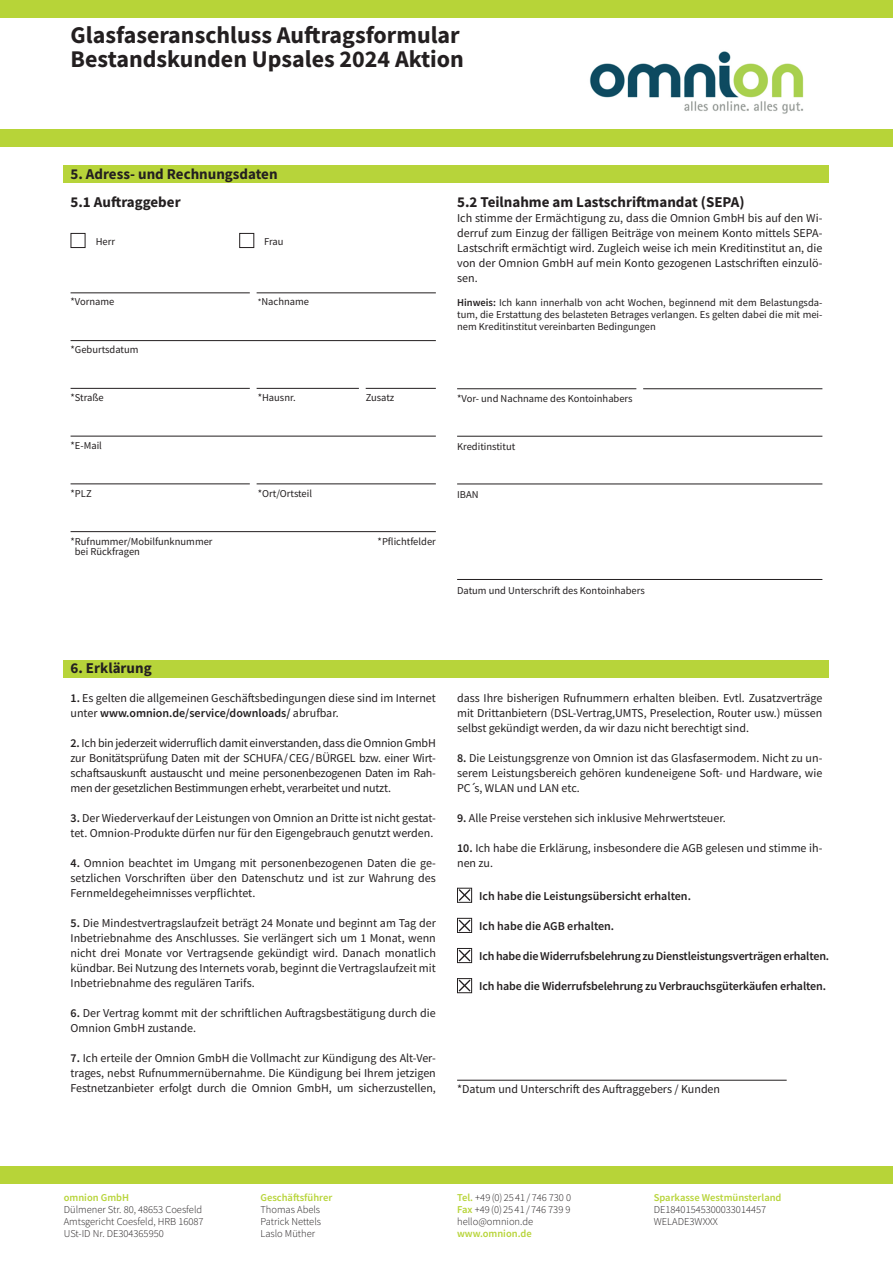
<style>
.page{position:relative;width:893px;height:1263px;background:#fff}
.page>*{position:absolute;margin:0;border:0;box-sizing:border-box;transform-origin:0 0}
.t1{font:700 24px/24px "Source Sans Pro";color:#231f20}
.t2{font:700 15px "Source Sans Pro";color:#231f20}
.t3{font:12px/15px "Source Sans Pro";color:#231f20;text-align:justify}
.t4{font:600 12px "Source Sans Pro";letter-spacing:-.01em;color:#231f20}
.t5{font:10.5px/12px "Source Sans Pro";color:#231f20}
.t6{font:300 10.5px/12px "Source Sans Pro";color:#231f20}
.t7{font:600 10.5px "Source Sans Pro";color:#b7d438}
.s1{font-size:9px}
.s2{font-weight:600}
.s3{font-weight:600;color:#b7d438}
</style>
<div class="page">
<img style="left:0;top:17px;width:893px;height:1150px">
<div style="left:0;top:0;width:893px;height:17px;background:#b7d438"></div>
<div style="left:0;top:129px;width:893px;height:17px;background:#b7d438"></div>
<hr style="left:457px;top:388px;width:179px;height:1px;background:#231f20">
<hr style="left:643px;top:388px;width:179px;height:1px;background:#231f20">
<hr style="left:71px;top:292px;width:179px;height:1px;background:#231f20">
<hr style="left:257px;top:292px;width:179px;height:1px;background:#231f20">
<hr style="left:71px;top:340px;width:365px;height:1px;background:#231f20">
<hr style="left:71px;top:388px;width:179px;height:1px;background:#231f20">
<hr style="left:366px;top:388px;width:70px;height:1px;background:#231f20">
<hr style="left:71px;top:436px;width:365px;height:1px;background:#231f20">
<hr style="left:71px;top:483px;width:179px;height:1px;background:#231f20">
<hr style="left:257px;top:483px;width:179px;height:1px;background:#231f20">
<hr style="left:71px;top:531px;width:365px;height:1px;background:#231f20">
<div style="left:71px;top:233px;width:14px;height:15px;background:#fff"></div>
<div style="left:71px;top:233px;width:14px;height:15px;border:1px solid #231f20"></div>
<div style="left:240px;top:233px;width:14px;height:15px;background:#fff"></div>
<div style="left:239px;top:233px;width:15px;height:15px;border:1px solid #231f20"></div>
<div style="left:64px;top:166px;width:765px;height:17px;background:#b7d43a"></div>
<div style="left:64px;top:660px;width:765px;height:17px;background:#b7d43a"></div>
<hr style="left:457px;top:1080px;width:330px;height:1px;background:#231f20">
<hr style="left:457px;top:436px;width:365px;height:1px;background:#231f20">
<hr style="left:457px;top:484px;width:365px;height:1px;background:#231f20">
<hr style="left:457px;top:579px;width:365px;height:1px;background:#231f20">
<hr style="left:257px;top:388px;width:102px;height:1px;background:#231f20">
<div style="left:457px;top:888px;width:15px;height:15px;border:1px solid #231f20"></div>
<div style="left:457px;top:918px;width:15px;height:15px;border:1px solid #231f20"></div>
<div style="left:457px;top:948px;width:15px;height:15px;border:1px solid #231f20"></div>
<div style="left:457px;top:978px;width:15px;height:15px;border:1px solid #231f20"></div>
<svg style="left:459px;top:889px;width:12px;height:12px"></svg>
<svg style="left:459px;top:919px;width:12px;height:12px"></svg>
<svg style="left:459px;top:949px;width:12px;height:12px"></svg>
<svg style="left:459px;top:979px;width:12px;height:12px"></svg>
<div style="left:0;top:1167px;width:893px;height:17px;background:#b7d438"></div>
<h1 class="t1" style="left:71px;top:23px;width:395px">Glasfaseranschluss Auftragsformular<br>Bestandskunden Upsales 2024 Aktion</h1>
<p class="t2" style="left:71px;top:164px;width:209px">5. Adress- und Rechnungsdaten</p>
<p class="t2" style="left:71px;top:192px;width:112px">5.1 Auftraggeber</p>
<p class="t5" style="left:96px;top:235px;width:21px">Herr</p>
<p class="t5" style="left:71px;top:295px;width:45px">*Vorname</p>
<p class="t5" style="left:71px;top:343px;width:70px">*Geburtsdatum</p>
<p class="t5" style="left:71px;top:391px;width:35px">*Straße</p>
<p class="t5" style="left:71px;top:439px;width:33px">*E-Mail</p>
<p class="t5" style="left:71px;top:488px;width:23px">*PLZ</p>
<p class="t5" style="left:75px;top:536px;width:139px;line-height:10.5px;text-indent:-4px">*Rufnummer/Mobilfunknummer bei Rückfragen</p>
<p class="t5" style="left:264px;top:235px;width:21px">Frau</p>
<p class="t5" style="left:258px;top:295px;width:53px"><span class="s1">*</span>Nachname</p>
<p class="t5" style="left:258px;top:391px;width:40px">*Hausnr.</p>
<p class="t5" style="left:366px;top:391px;width:30px">Zusatz</p>
<p class="t5" style="left:258px;top:487px;width:56px">*Ort/Ortsteil</p>
<p class="t5" style="left:378px;top:535px;width:60px">*Pflichtfelder</p>
<p class="t2" style="left:457px;top:192px;width:289px">5.2 Teilnahme am Lastschriftmandat (SEPA)</p>
<p class="t3" style="left:457px;top:210px;width:367px">Ich stimme der Ermächtigung zu, dass die Omnion GmbH bis auf den Wi&shy;derruf zum Einzug der fälligen Beiträge von meinem Konto mittels SEPA-Lastschrift ermächtigt wird. Zugleich weise ich mein Kreditinstitut an, die von der Omnion GmbH auf mein Konto gezogenen Lastschriften einzulö&shy;sen.</p>
<p class="t5" style="left:457px;top:296px;width:367px;text-align:justify"><span class="s2">Hinweis:</span> Ich kann innerhalb von acht Wochen, beginnend mit dem Belastungsda&shy;tum, die Erstattung des belasteten Betrages verlangen. Es gelten dabei die mit mei&shy;nem Kreditinstitut vereinbarten Bedingungen</p>
<p class="t5" style="left:457px;top:392px;width:177px">*Vor- und Nachname des Kontoinhabers</p>
<p class="t5" style="left:457px;top:440px;width:60px">Kreditinstitut</p>
<p class="t5" style="left:457px;top:488px;width:23px">IBAN</p>
<p class="t5" style="left:457px;top:584px;width:189px">Datum und Unterschrift des Kontoinhabers</p>
<p class="t2" style="left:71px;top:658px;width:83px">6. Erklärung</p>
<p class="t3" style="left:71px;top:691px;width:367px"><span class="s2">1.</span> Es gelten die allgemeinen Geschäftsbedingungen diese sind im Internet unter <span class="s2">www.omnion.de/service/downloads/</span> abrufbar.</p>
<p class="t3" style="left:71px;top:736px;width:367px"><span class="s2">2.</span> Ich bin jederzeit widerruflich damit einverstanden, dass die Omnion GmbH zur Bonitätsprüfung Daten mit der SCHUFA / CEG / BÜRGEL bzw. einer Wirt&shy;schaftsauskunft austauscht und meine personenbezogenen Daten im Rah&shy;men der gesetzlichen Bestimmungen erhebt, verarbeitet und nutzt.</p>
<p class="t3" style="left:71px;top:811px;width:367px"><span class="s2">3.</span> Der Wiederverkauf der Leistungen von Omnion an Dritte ist nicht gestat&shy;tet. Omnion-Produkte dürfen nur für den Eigengebrauch genutzt werden.</p>
<p class="t3" style="left:71px;top:856px;width:367px"><span class="s2">4.</span> Omnion beachtet im Umgang mit personenbezogenen Daten die ge&shy;setzlichen Vorschriften über den Datenschutz und ist zur Wahrung des Fernmeldegeheimnisses verpflichtet.</p>
<p class="t3" style="left:71px;top:916px;width:367px"><span class="s2">5.</span> Die Mindestvertragslaufzeit beträgt 24 Monate und beginnt am Tag der Inbetriebnahme des Anschlusses. Sie verlängert sich um 1 Monat, wenn nicht drei Monate vor Vertragsende gekündigt wird. Danach monatlich kündbar. Bei Nutzung des Internets vorab, beginnt die Vertragslaufzeit mit Inbetriebnahme des regulären Tarifs.</p>
<p class="t3" style="left:71px;top:1006px;width:367px"><span class="s2">6.</span> Der Vertrag kommt mit der schriftlichen Auftragsbestätigung durch die<br>Omnion GmbH zustande.</p>
<p class="t3" style="left:71px;top:1051px;width:367px"><span class="s2">7.</span> Ich erteile der Omnion GmbH die Vollmacht zur Kündigung des Alt-Ver&shy;trages, nebst Rufnummernübernahme. Die Kündigung bei Ihrem jetzigen Festnetzanbieter erfolgt durch die Omnion GmbH, um sicherzustellen,</p>
<p class="t3" style="left:457px;top:691px;width:367px">dass Ihre bisherigen Rufnummern erhalten bleiben. Evtl. Zusatzverträge mit Drittanbietern (DSL-Vertrag,UMTS, Preselection, Router usw.) müssen selbst gekündigt werden, da wir dazu nicht berechtigt sind.</p>
<p class="t3" style="left:457px;top:751px;width:367px"><span class="s2">8.</span> Die Leistungsgrenze von Omnion ist das Glasfasermodem. Nicht zu un&shy;serem Leistungsbereich gehören kundeneigene Soft- und Hardware, wie PC´s, WLAN und LAN etc.</p>
<p class="t3" style="left:457px;top:811px;width:270px"><span class="s2">9.</span> Alle Preise verstehen sich inklusive Mehrwertsteuer.</p>
<p class="t3" style="left:457px;top:841px;width:367px"><span class="s2">10.</span> Ich habe die Erklärung, insbesondere die AGB gelesen und stimme ih&shy;nen zu.</p>
<p class="t4" style="left:479px;top:888px;width:213px">Ich habe die Leistungsübersicht erhalten.</p>
<p class="t4" style="left:479px;top:918px;width:137px">Ich habe die AGB erhalten.</p>
<p class="t4" style="left:479px;top:948px;width:352px">Ich habe die Widerrufsbelehrung zu Dienstleistungsverträgen erhalten.</p>
<p class="t4" style="left:479px;top:978px;width:348px">Ich habe die Widerrufsbelehrung zu Verbrauchsgüterkäufen erhalten.</p>
<p class="t3" style="left:457px;top:1082px;width:265px">*Datum und Unterschrift des Auftraggebers / Kunden</p>
<p class="t7" style="left:64px;top:1190px;width:67px">omnion GmbH</p>
<p class="t6" style="left:64px;top:1204px;width:141px">Dülmener Str. 80, 48653 Coesfeld<br>Amtsgericht Coesfeld, HRB 16087<br>USt-ID Nr. DE304365950</p>
<p class="t7" style="left:260px;top:1190px;width:73px">Geschäftsführer</p>
<p class="t6" style="left:260px;top:1204px;width:62px;text-align:justify">Thomas Abels Patrick Nettels Laslo Müther</p>
<p class="t6" style="left:457px;top:1192px;width:115px;text-align:justify"><span class="s3">Tel.</span> +49 (0) 25 41 / 746 730 0<br><span class="s3">Fax</span> +49 (0) 25 41 / 746 739 9 hello@omnion.de</p>
<p class="t7" style="left:457px;top:1226px;width:76px">www.omnion.de</p>
<p class="t7" style="left:654px;top:1190px;width:129px">Sparkasse Westmünsterland</p>
<p class="t6" style="left:654px;top:1204px;width:114px">DE18401545300033014457<br>WELADE3WXXX</p>
</div>
